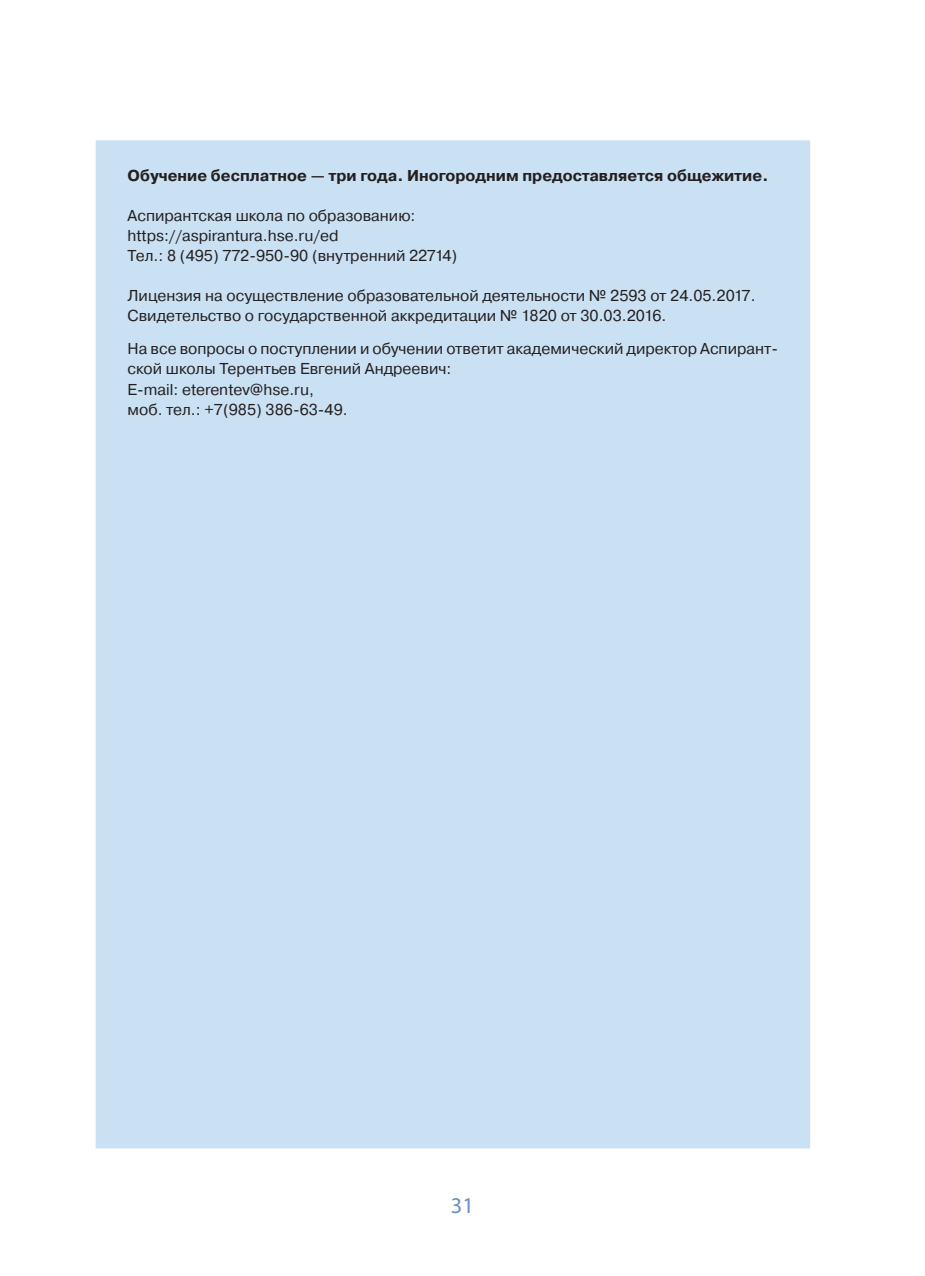
<style>
.page{position:relative;width:925px;height:1276px;background:#fff}
.page>*{position:absolute;margin:0;border:0;box-sizing:border-box;transform-origin:0 0}
.t1{font:22.5px "Myriad Pro";color:#6c8bc6}
.Основное_текст{font:15.75px/20.2px "Pragmatica";color:#231f20}
.Основное_текст-2{font:700 15.75px "Pragmatica";color:#231f20}
</style>
<div class="page">
<div style="left:96px;top:140px;width:714px;height:1008px;background:#cae0f3"></div>
<p class="Основное_текст-2" style="left:128px;top:166px;width:642px">Обучение бесплатное — три года. Иногородним предоставляется общежитие.</p>
<p class="Основное_текст" style="left:128px;top:206px;width:289px">Аспирантская школа по образованию:</p>
<p class="Основное_текст" style="left:128px;top:226px;width:212px">https://aspirantura.hse.ru/ed</p>
<p class="Основное_текст" style="left:128px;top:246px;width:331px">Тел.: 8 (495) 772-950-90 (внутренний 22714)</p>
<p class="Основное_текст" style="left:128px;top:285px;width:629px">Лицензия на осуществление образовательной деятельности № 2593 от 24.05.2017.</p>
<p class="Основное_текст" style="left:128px;top:306px;width:540px">Свидетельство о государственной аккредитации № 1820 от 30.03.2016.</p>
<p class="Основное_текст" style="left:128px;top:339px;width:652px">На все вопросы о поступлении и обучении ответит академический директор Аспирант&shy;ской школы Терентьев Евгений Андреевич:</p>
<p class="Основное_текст" style="left:128px;top:379px;width:188px">E-mail: eterentev@hse.ru,</p>
<p class="Основное_текст" style="left:128px;top:399px;width:222px">моб. тел.: +7(985) 386-63-49.</p>
<h1 class="t1" style="left:451px;top:1191px;width:25px">31</h1>
</div>
